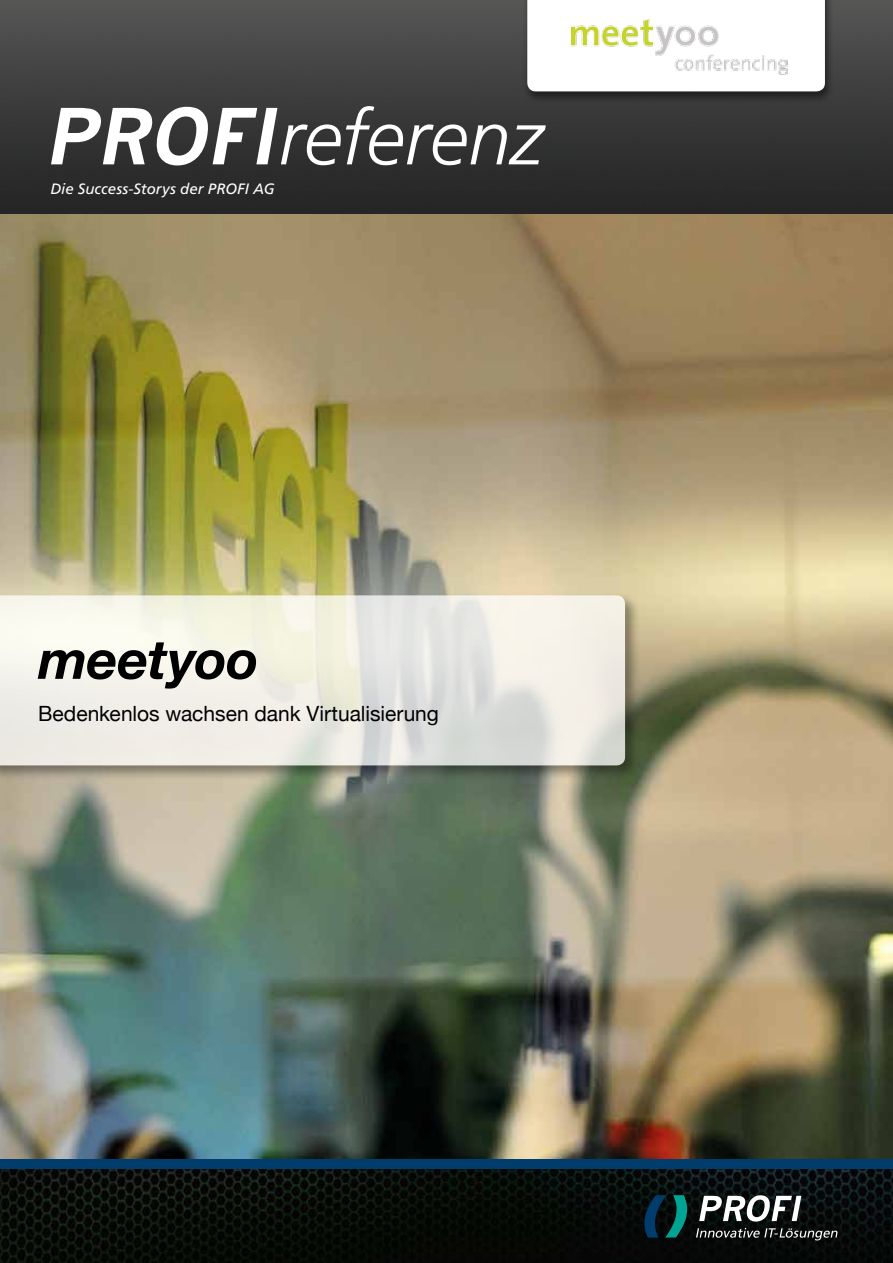
<style>
.page{position:relative;width:893px;height:1263px;background:#fff}
.page>*{position:absolute;margin:0;border:0;box-sizing:border-box;transform-origin:0 0}
.t1{font:italic 700 54px "Helvetica Neue";color:#000}
.t2{font:21px "Helvetica Neue";color:#000}
.t3{font:italic 15px "Frutiger LT";letter-spacing:.005em;color:#fff}
</style>
<div class="page">
<img style="left:0;top:213px;width:893px;height:946px">
<img style="left:0;top:0;width:893px;height:213px">
<svg style="left:0;top:1169px;width:893px;height:94px;background:#080d09"></svg>
<div style="left:0;top:1159px;width:893px;height:10px;background:#003c6c"></div>
<svg style="left:696px;top:1228px;width:141px;height:12px;background:#3d3f3f"></svg>
<svg style="left:699px;top:1195px;width:102px;height:26px"></svg>
<svg style="left:644px;top:1195px;width:43px;height:42px;background:#033c43"></svg>
<div style="left:522px;top:0;width:312px;height:105px;background:#000;opacity:.5"></div>
<svg style="left:527px;top:0;width:298px;height:91px"></svg>
<div style="left:0;top:592px;width:640px;height:189px;background:#000;opacity:.5"></div>
<svg style="left:0;top:595px;width:625px;height:170px;background:#edebe4"></svg>
<img style="left:572px;top:19px;width:215px;height:55px">
<svg style="left:51px;top:106px;width:495px;height:59px"></svg>
<p class="t3" style="left:50px;top:180px;width:226px">Die Success-Storys der PROFI AG</p>
<h1 class="t1" style="left:38px;top:626px;width:222px">MEETYOO</h1>
<p class="t2" style="left:38px;top:701px;width:402px">Bedenkenlos wachsen dank Virtualisierung</p>
</div>
